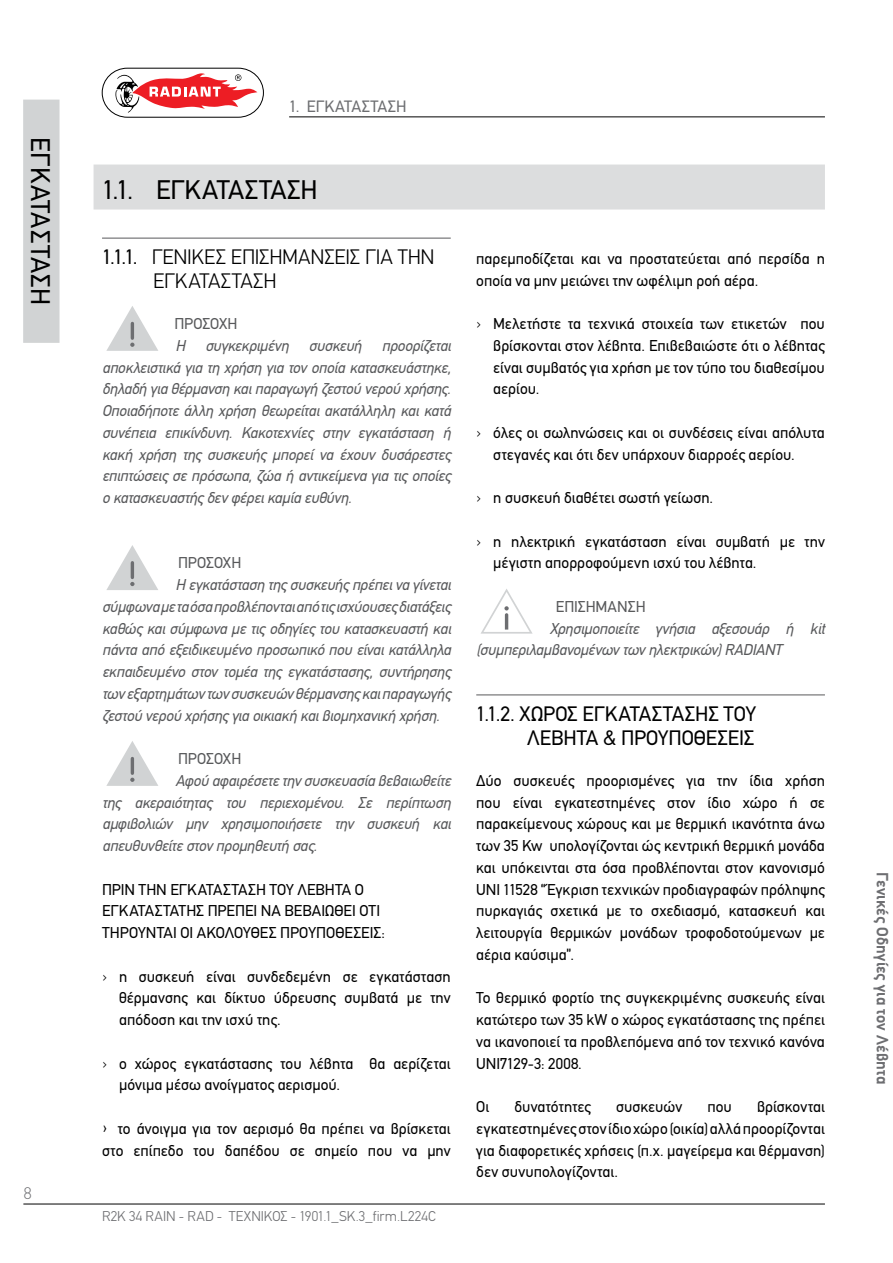
<style>
.page{position:relative;width:893px;height:1263px;background:#fff}
.page>*{position:absolute;margin:0;border:0;box-sizing:border-box;transform-origin:0 0}
.t1{font:27px "PF Din Text";letter-spacing:-.005em;color:#000}
.t2{font:27px "PF Din Text";letter-spacing:.015em;color:#000}
.t3{font:21px/24px "PF Din Text";letter-spacing:-.01em;color:#000;text-align:right}
.t4{font:300 21px/24px "PF Din Text";letter-spacing:-.01em;color:#000}
.t5{font:700 16.5px "PF Din Text";letter-spacing:.005em;color:#6d6e71}
.t6{font:16.5px "PF Din Text";color:#6d6e71}
.t7{font:300 16.5px "DIN";color:#6d6e71}
.t8{font:15.75px/21.8px "PF Din Text";letter-spacing:.005em;color:#000}
.t9{font:italic 15.75px/21.8px "PF Din Text";letter-spacing:-.015em;color:#58595b;text-align:justify}
.t10{font:15.75px "PF Din Text";letter-spacing:-.005em;color:#58595b}
.t11{font:300 14.25px "PF Din Text";letter-spacing:.01em;color:#6d6e71}
.s1{font-weight:400}
.s2{font-family:"DIN";font-weight:300}
</style>
<div class="page">
<hr style="left:23px;top:1204px;width:802px;height:1px;background:#000">
<hr style="left:289px;top:117px;width:536px;height:1px;background:#000">
<svg style="left:102px;top:68px;width:162px;height:50px"></svg>
<div style="left:24px;top:100px;width:35px;height:242px;background:#d1d3d4"></div>
<div style="left:23px;top:100px;width:37px;height:243px;border:2px solid #d1d3d4"></div>
<div style="left:94px;top:165px;width:731px;height:45px;background:#dcddde"></div>
<hr style="left:102px;top:238px;width:349px;height:1px;background:#58595b">
<hr style="left:476px;top:695px;width:349px;height:1px;background:#58595b">
<svg style="left:106px;top:306px;width:52px;height:45px"></svg>
<svg style="left:106px;top:545px;width:52px;height:45px"></svg>
<svg style="left:106px;top:741px;width:52px;height:45px"></svg>
<svg style="left:481px;top:589px;width:52px;height:45px"></svg>
<h1 class="t2" style="left:56px;top:137px;width:170px;rotate:90deg">ΕΓΚΑΤΑΣΤΑΣΗ</h1>
<p class="t7" style="left:23px;top:1183px;width:10px">8</p>
<p class="t6" style="left:289px;top:96px;width:119px">1. ΕΓΚΑΤΑΣΤΑΣΗ</p>
<h1 class="t1" style="left:102px;top:174px;width:217px">1.1. EΓKATAΣTAΣH</h1>
<h2 class="t4" style="left:153px;top:245px;width:283px;text-indent:-51px"><span class="s1">1.1.1.</span> ΓENIKEΣ EΠIΣHMANΣEIΣ ΓIA THN<br>EΓKATAΣTAΣH</h2>
<p class="t10" style="left:174px;top:314px;width:65px">ΠPOΣOXH</p>
<p class="t9" style="left:175px;top:335px;width:11px">Η</p>
<p class="t9" style="left:205px;top:335px;width:85px">συγκεκριμένη</p>
<p class="t9" style="left:309px;top:335px;width:54px">συσκευή</p>
<p class="t9" style="left:102px;top:335px;width:350px;text-indent:280px">προορίζεται αποκλειστικά για τη χρήση για τον οποία κατασκευάστηκε, δηλαδή για θέρμανση και παραγωγή ζεστού νερού χρήσης.<br>Οποιαδήποτε άλλη χρήση θεωρείται ακατάλληλη και κατά συνέπεια επικίνδυνη. Κακοτεχνίες στην εγκατάσταση ή κακή χρήση της συσκευής μπορεί να έχουν δυσάρεστες επιπτώσεις σε πρόσωπα, ζώα ή αντικείμενα για τις οποίες ο κατασκευαστής δεν φέρει καμία ευθύνη.</p>
<p class="t10" style="left:178px;top:554px;width:65px">ΠPOΣOXH</p>
<p class="t9" style="left:102px;top:574px;width:350px;text-indent:73px">Η εγκατάσταση της συσκευής πρέπει να γίνεται σύμφωνα με τα όσα προβλέπονται από τις ισχύουσες διατάξεις καθώς και σύμφωνα με τις οδηγίες του κατασκευαστή και πάντα από εξειδικευμένο προσωπικό που είναι κατάλληλα εκπαιδευμένο στον τομέα της εγκατάστασης, συντήρησης των εξαρτημάτων των συσκευών θέρμανσης και παραγωγής ζεστού νερού χρήσης για οικιακή και βιομηχανική χρήση.</p>
<p class="t10" style="left:178px;top:749px;width:65px">ΠPOΣOXH</p>
<p class="t9" style="left:102px;top:770px;width:350px;text-indent:73px">Αφού αφαιρέσετε την συσκευασία βεβαιωθείτε της ακεραιότητας του περιεχομένου. Σε περίπτωση αμφιβολιών μην χρησιμοποιήσετε την συσκευή και απευθυνθείτε στον προμηθευτή σας.</p>
<p class="t8" style="left:102px;top:878px;width:284px">ΠPIN THN EΓKATAΣTAΣH TOY ΛEBHTA O<br>EΓKATAΣTATHΣ ΠPEΠEI NA BEBAIΩΘEI OTI<br>THPOYNTAI OI AKOΛOYΘEΣ ΠPOYΠOΘEΣEIΣ:</p>
<p class="t8" style="left:119px;top:965px;width:333px;text-align:justify;text-indent:-17px"><span class="s2">›</span> η συσκευή είναι συνδεδεμένη σε εγκατάσταση θέρμανσης και δίκτυο ύδρευσης συμβατά με την απόδοση και την ισχύ της.</p>
<p class="t8" style="left:119px;top:1052px;width:333px;text-indent:-17px"><span class="s2">›</span> ο χώρος εγκατάστασης του λέβητα θα αερίζεται μόνιμα μέσω ανοίγματος αερισμού.</p>
<p class="t8" style="left:102px;top:1118px;width:350px">›το άνοιγμα για τον αερισμό θα πρέπει να βρίσκεται στο επίπεδο του δαπέδου σε σημείο που να μην</p>
<p class="t11" style="left:102px;top:1207px;width:335px">R2K 34 RAIN - RAD - ΤΕΧΝΙΚΟΣ - 1901.1_SK.3_firm.L224C</p>
<p class="t8" style="left:476px;top:248px;width:350px">παρεμποδίζεται και να προστατεύεται από περσίδα η οποία να μην μειώνει την ωφέλιμη ροή αέρα.</p>
<p class="t8" style="left:493px;top:313px;width:333px;text-align:justify;text-indent:-17px"><span class="s2">›</span> Μελετήστε τα τεχνικά στοιχεία των ετικετών που βρίσκονται στον λέβητα. Επιβεβαιώστε ότι ο λέβητας είναι συμβατός για χρήση με τον τύπο του διαθεσίμου αερίου.</p>
<p class="t8" style="left:493px;top:422px;width:333px;text-indent:-17px"><span class="s2">›</span> όλες οι σωληνώσεις και οι συνδέσεις είναι απόλυτα στεγανές και ότι δεν υπάρχουν διαρροές αερίου.</p>
<p class="t8" style="left:476px;top:487px;width:238px"><span class="s2">›</span> η συσκευή διαθέτει σωστή γείωση.</p>
<p class="t8" style="left:493px;top:530px;width:333px;text-indent:-17px"><span class="s2">›</span> η ηλεκτρική εγκατάσταση είναι συμβατή με την μέγιστη απορροφούμενη ισχύ του λέβητα.</p>
<p class="t10" style="left:556px;top:597px;width:91px">EΠIΣHMANΣH</p>
<p class="t9" style="left:476px;top:617px;width:350px;text-indent:73px">Xρησιμοποιείτε γνήσια αξεσουάρ ή kit (συμπεριλαμβανομένων των ηλεκτρικών) RADIANT</p>
<h2 class="t3" style="left:476px;top:701px;width:281px">1.1.2. XΩPOΣ EΓKATAΣTAΣHΣ TOY<br>ΛEBHTA &amp; ΠPOYΠOΘEΣEIΣ</h2>
<p class="t8" style="left:476px;top:770px;width:350px;text-align:justify">Δύο συσκευές προορισμένες για την ίδια χρήση που είναι εγκατεστημένες στον ίδιο χώρο ή σε παρακείμενους χώρους και με θερμική ικανότητα άνω των 35 Kw υπολογίζονται ώς κεντρική θερμική μονάδα και υπόκεινται στα όσα προβλέπονται στον κανονισμό UNI 11528 “Έγκριση τεχνικών προδιαγραφών πρόληψης πυρκαγιάς σχετικά με το σχεδιασμό, κατασκευή και λειτουργία θερμικών μονάδων τροφοδοτούμενων με αέρια καύσιμα”.</p>
<p class="t8" style="left:476px;top:987px;width:350px;text-align:justify">Tο θερμικό φορτίο της συγκεκριμένης συσκευής είναι κατώτερο των 35 kW ο χώρος εγκατάστασης της πρέπει να ικανοποιεί τα προβλεπόμενα από τον τεχνικό κανόνα UNI7129-3: 2008.</p>
<p class="t8" style="left:476px;top:1096px;width:15px">Οι</p>
<p class="t8" style="left:514px;top:1096px;width:78px">δυνατότητες</p>
<p class="t8" style="left:616px;top:1096px;width:68px">συσκευών</p>
<p class="t8" style="left:707px;top:1096px;width:26px">που</p>
<p class="t8" style="left:476px;top:1096px;width:350px;text-align:justify;text-indent:281px">βρίσκονται εγκατεστημένες στον ίδιο χώρο (οικία) αλλά προορίζονται για διαφορετικές χρήσεις (π.χ. μαγείρεμα και θέρμανση) δεν συνυπολογίζονται.</p>
<p class="t5" style="left:892px;top:872px;width:214px;rotate:90deg">Γενικές Οδηγίες για τον Λέβητα</p>
</div>
